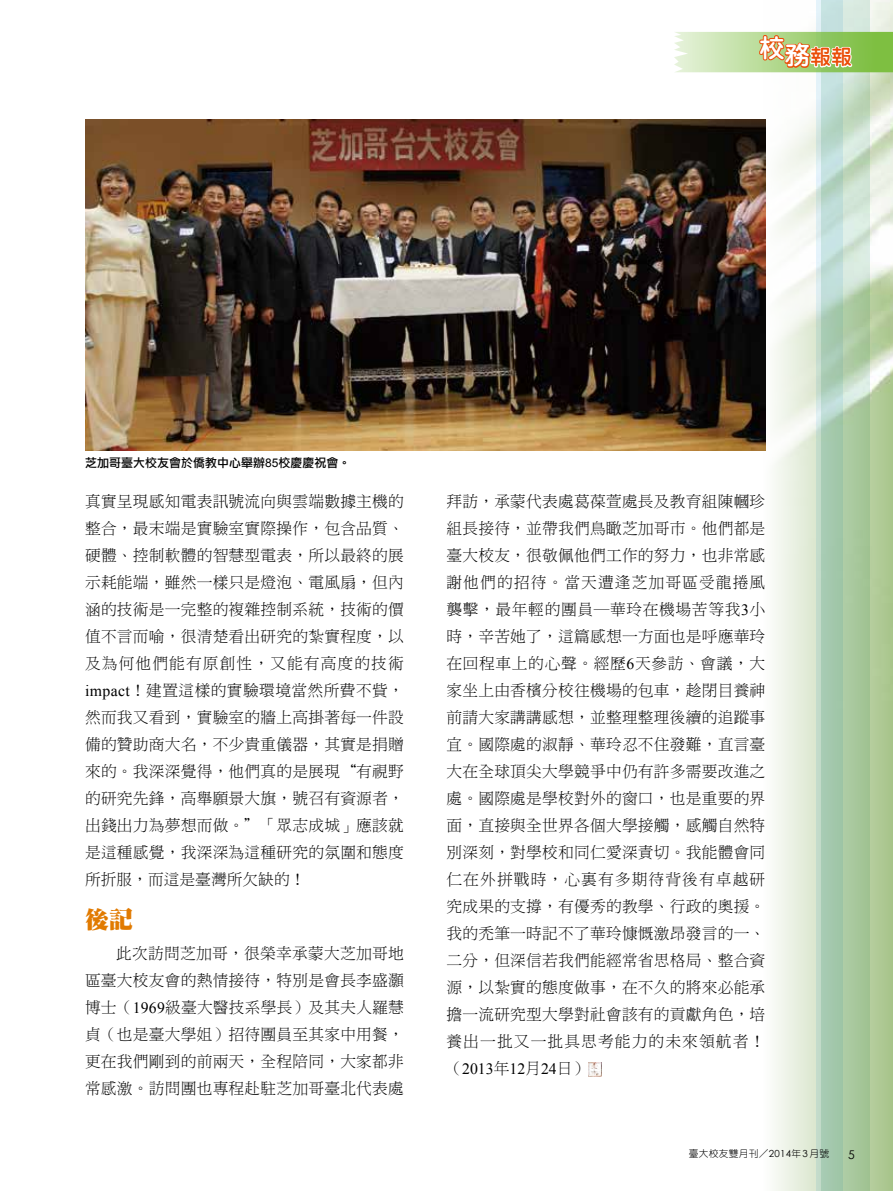
<style>
.page{position:relative;width:893px;height:1191px;background:#fff}
.page>*{position:absolute;margin:0;border:0;box-sizing:border-box;transform-origin:0 0}
.t1{font:25.5px "DF Yuan Std W8";color:#fff}
.t2{font:24px "DF Ming Std W14";color:#e17a00}
.t3{font:15.75px/27px "DF Ming Std W3";letter-spacing:.015em;color:#000;text-align:justify}
.t4{font:15.75px "Times New Roman";color:#000}
.t5{font:12px "DF Li Hei Std W5";color:#000}
.t6{font:12px "Century Gothic";color:#000}
.t7{font:9.75px "DF Yuan Std W3";letter-spacing:.025em;color:#000}
.s1{font-family:"Arial"}
.s2{font-family:"Times New Roman"}
.s3{font-family:"DF Ming Std W3"}
.s4{font-family:"Century Gothic"}
</style>
<div class="page">
<img style="left:763px;top:0;width:130px;height:1191px">
<svg style="left:843px;top:0;width:27px;height:1191px;background:#b1cea9"></svg>
<svg style="left:816px;top:0;width:27px;height:1191px;background:#b0d0bc"></svg>
<svg style="left:674px;top:24px;width:219px;height:48px"></svg>
<img style="left:588px;top:1062px;width:13px;height:14px">
<img style="left:85px;top:119px;width:680px;height:331px">
<h1 class="t1" style="left:759px;top:38px;width:95px">校務<sub>報報</sub></h1>
<p class="t5" style="left:85px;top:456px;width:267px">芝加哥臺大校友會於僑教中心舉辦<span class="s1">85</span>校慶慶祝會。</p>
<p class="t3" style="left:85px;top:487px;width:320px">真實呈現感知電表訊號流向與雲端數據主機的整合，最末端是實驗室實際操作，包含品質、硬體、控制軟體的智慧型電表，所以最終的展示耗能端，雖然一樣只是燈泡、電風扇，但內涵的技術是一完整的複雜控制系統，技術的價值不言而喻，很清楚看出研究的紮實程度，以及為何他們能有原創性，又能有高度的技術<span class="s2">impact</span>！建置這樣的實驗環境當然所費不貲，然而我又看到，實驗室的牆上高掛著每一件設備的贊助商大名，不少貴重儀器，其實是捐贈來的。我深深覺得，他們真的是展現“有視野的研究先鋒，高舉願景大旗，號召有資源者，出錢出力為夢想而做。”「眾志成城」應該就是這種感覺，我深深為這種研究的氛圍和態度所折服，而這是臺灣所欠缺的！</p>
<h2 class="t2" style="left:85px;top:906px;width:49px">後記</h2>
<p class="t3" style="left:85px;top:939px;width:320px;text-indent:31px">此次訪問芝加哥，很榮幸承蒙大芝加哥地區臺大校友會的熱情接待，特別是會長李盛灝博士（<span class="s2">1969</span>級臺大醫技系學長）及其夫人羅慧貞（也是臺大學姐）招待團員至其家中用餐，更在我們剛到的前兩天，全程陪同，大家都非常感激。訪問團也專程赴駐芝加哥臺北代表處</p>
<p class="t3" style="left:446px;top:487px;width:320px">拜訪，承蒙代表處葛葆萱處長及教育組陳幗珍組長接待，並帶我們鳥瞰芝加哥市。他們都是臺大校友，很敬佩他們工作的努力，也非常感謝他們的招待。當天遭逢芝加哥區受龍捲風襲擊，最年輕的團員─華玲在機場苦等我<span class="s2">3</span>小時，辛苦她了，這篇感想一方面也是呼應華玲在回程車上的心聲。經歷<span class="s2">6</span>天參訪、會議，大家坐上由香檳分校往機場的包車，趁閉目養神前請大家講講感想，並整理整理後續的追蹤事宜。國際處的淑靜、華玲忍不住發難，直言臺大在全球頂尖大學競爭中仍有許多需要改進之處。國際處是學校對外的窗口，也是重要的界面，直接與全世界各個大學接觸，感觸自然特別深刻，對學校和同仁愛深責切。我能體會同仁在外拼戰時，心裏有多期待背後有卓越研究成果的支撐，有優秀的教學、行政的奧援。我的禿筆一時記不了華玲慷慨激昂發言的一、二分，但深信若我們能經常省思格局、整合資源，以紮實的態度做事，在不久的將來必能承擔一流研究型大學對社會該有的貢獻角色，培養出一批又一批具思考能力的未來領航者！</p>
<p class="t4" style="left:446px;top:1058px;width:143px"><span class="s3">（</span>2013<span class="s3">年</span>12<span class="s3">月</span>24<span class="s3">日）</span></p>
<p class="t7" style="left:689px;top:1148px;width:142px">臺大校友雙月刊／<span class="s4">2014</span>年<span class="s4">3</span>月號</p>
<p class="t6" style="left:848px;top:1147px;width:8px">5</p>
</div>
